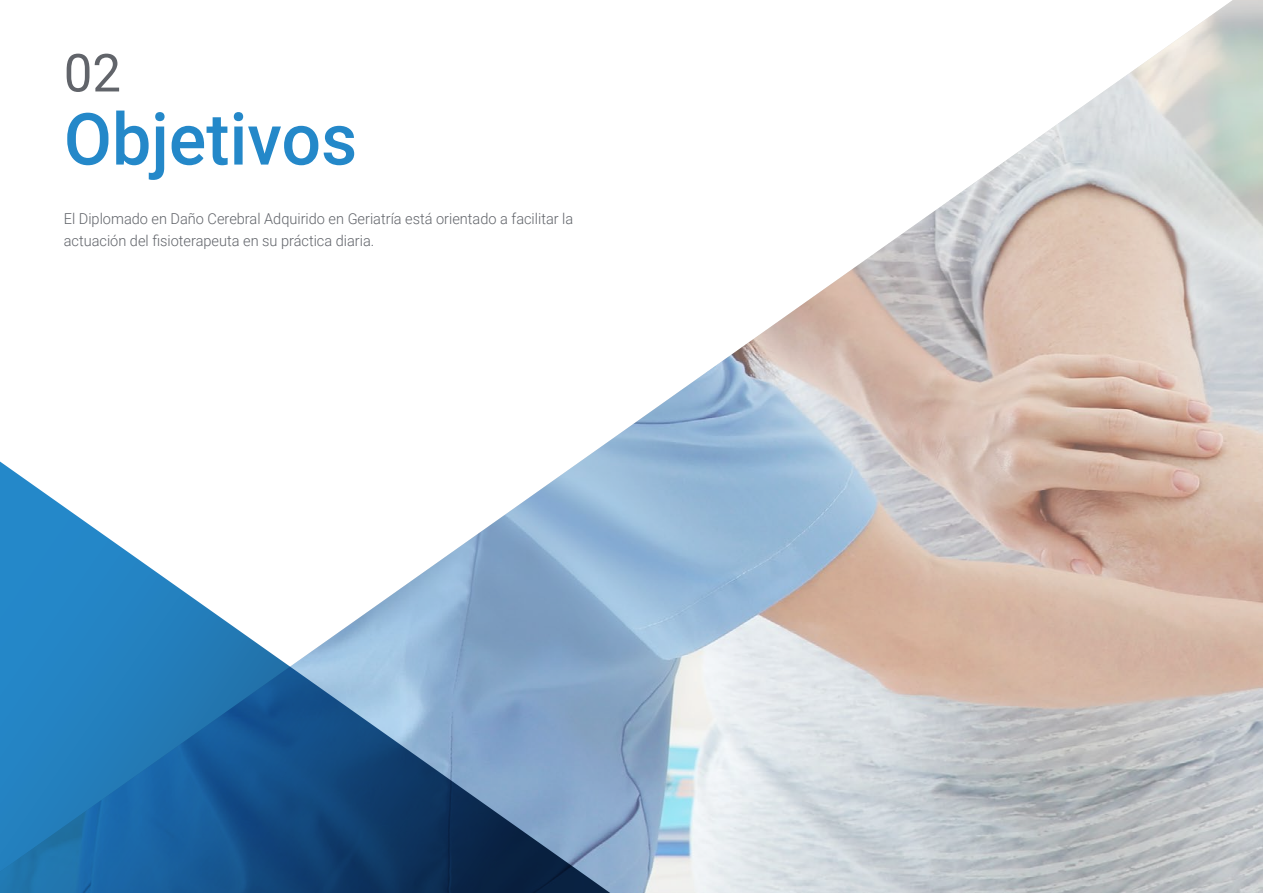
<style>
.page{position:relative;width:1263px;height:893px;background:#fff}
.page>*{position:absolute;margin:0;border:0;box-sizing:border-box;transform-origin:0 0}
.t1{font:500 72px "Roboto";color:#2488c9}
.t2{font:52.5px "Roboto";color:#61646a}
.t3{font:300 15px/22.5px "Roboto";color:#61646a}
</style>
<div class="page">
<img style="left:602px;top:0;width:661px;height:893px">
<svg style="left:0;top:446px;width:640px;height:447px"></svg>
<h2 class="t2" style="left:64px;top:36px;width:59px">02</h2>
<h1 class="t1" style="left:64px;top:89px;width:295px">Objetivos</h1>
<p class="t3" style="left:64px;top:207px;width:511px">El Diplomado en Daño Cerebral Adquirido en Geriatría está orientado a facilitar la actuación del fisioterapeuta en su práctica diaria.</p>
</div>
